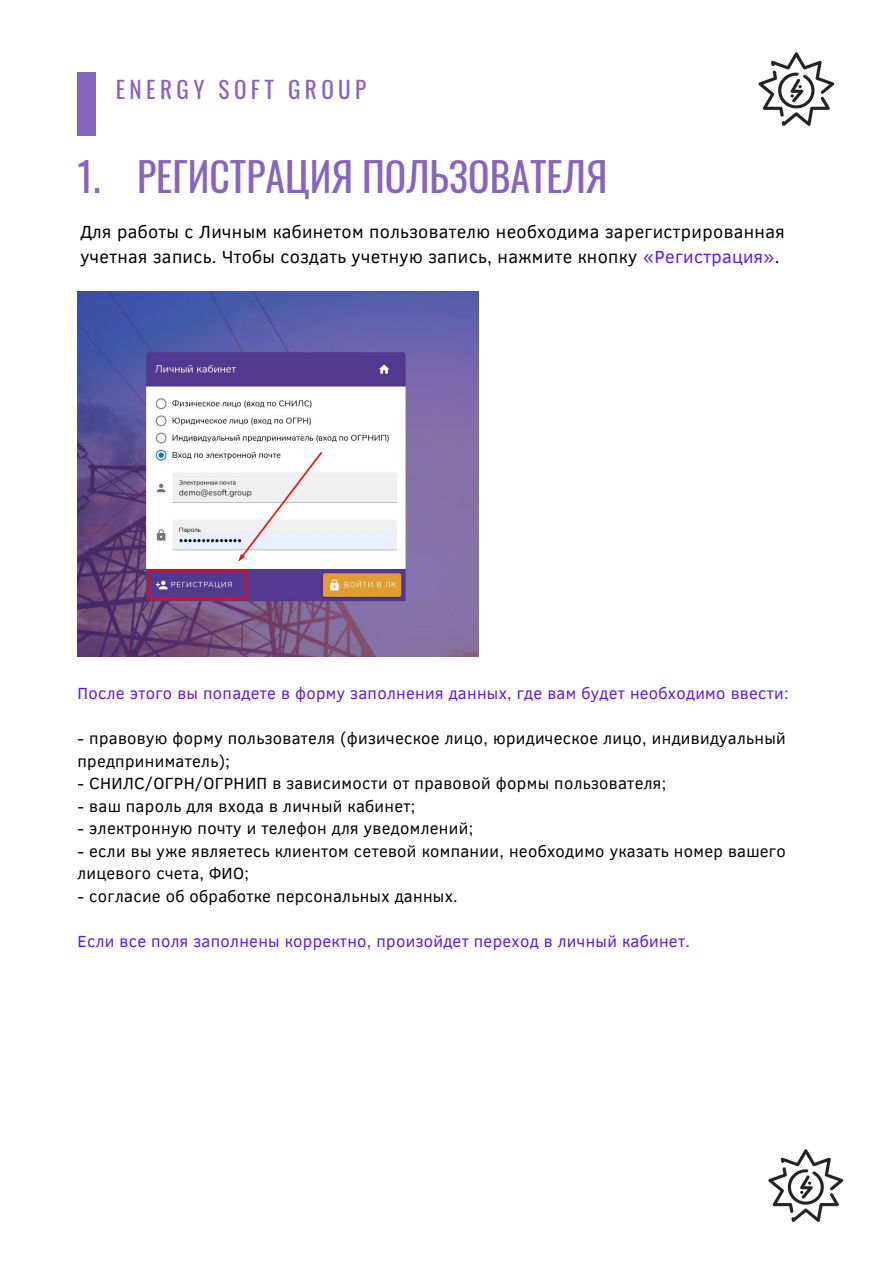
<style>
.page{position:relative;width:894px;height:1264px;background:#fff}
.page>*{position:absolute;margin:0;border:0;box-sizing:border-box;transform-origin:0 0}
.t1{font:39.75px "Oswald";color:#8864c1}
.t2{font:23.25px "Oswald";letter-spacing:.19em;color:#8864c1}
.t3{font:18px/24.8px "Clear Sans";letter-spacing:.02em;color:#000}
.t4{font:16.5px/22.5px "Clear Sans";letter-spacing:.02em;color:#000}
.t5{font:16.5px "Clear Sans";letter-spacing:.02em;color:#5e17eb}
.s1{color:#5e17eb}
</style>
<div class="page">
<div style="left:77px;top:72px;width:18px;height:63px;background:#8864c1"></div>
<img style="left:768px;top:1149px;width:76px;height:73px">
<img style="left:78px;top:291px;width:400px;height:365px">
<img style="left:758px;top:52px;width:77px;height:74px">
<p class="t2" style="left:116px;top:71px;width:252px">ENERGY SOFT GROUP</p>
<p class="t1" style="left:78px;top:146px;width:531px">1. РЕГИСТРАЦИЯ ПОЛЬЗОВАТЕЛЯ</p>
<p class="t3" style="left:80px;top:218px;width:705px">Для работы с Личным кабинетом пользователю необходима зарегистрированная учетная запись. Чтобы создать учетную запись, нажмите кнопку <span class="s1">«Регистрация»</span>.</p>
<p class="t5" style="left:77px;top:681px;width:712px">После этого вы попадете в форму заполнения данных, где вам будет необходимо ввести:</p>
<p class="t4" style="left:77px;top:726px;width:709px">- правовую форму пользователя (физическое лицо, юридическое лицо, индивидуальный предприниматель);</p>
<p class="t4" style="left:77px;top:771px;width:590px">- СНИЛС/ОГРН/ОГРНИП в зависимости от правовой формы пользователя;</p>
<p class="t4" style="left:77px;top:793px;width:339px">- ваш пароль для входа в личный кабинет;</p>
<p class="t4" style="left:77px;top:816px;width:397px">- электронную почту и телефон для уведомлений;</p>
<p class="t4" style="left:77px;top:838px;width:709px">- если вы уже являетесь клиентом сетевой компании, необходимо указать номер вашего лицевого счета, ФИО;</p>
<p class="t4" style="left:77px;top:883px;width:381px">- согласие об обработке персональных данных.</p>
<p class="t5" style="left:77px;top:929px;width:613px">Если все поля заполнены корректно, произойдет переход в личный кабинет.</p>
</div>
